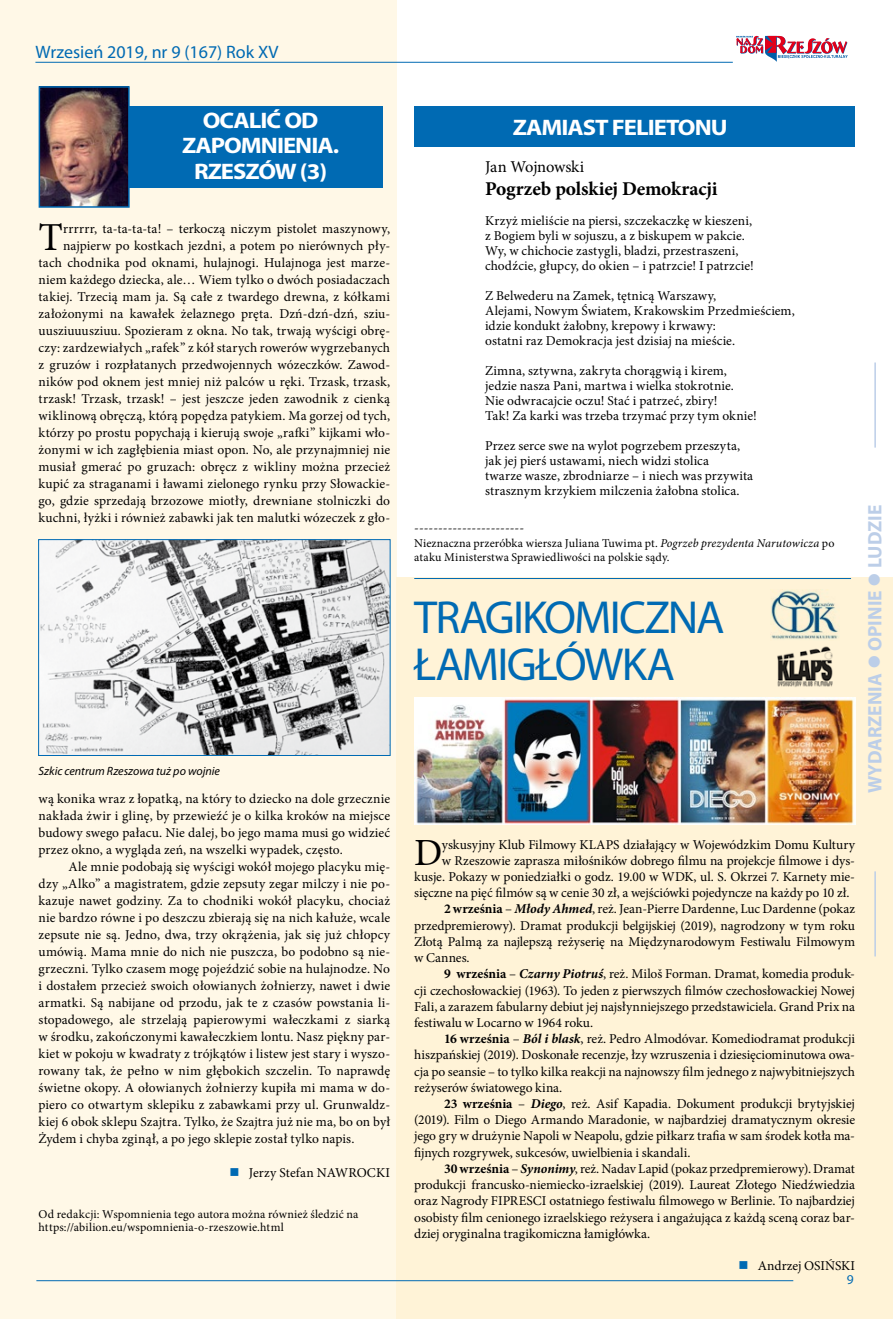
<style>
.page{position:relative;width:893px;height:1319px;background:#fff}
.page>*{position:absolute;margin:0;border:0;box-sizing:border-box;transform-origin:0 0}
.t1{font:46.5px/46.8px "Myriad Pro";letter-spacing:-.04em;color:#006ab3}
.t2{font:39.6px "Minion Pro";color:#000}
.t3{font:38.4px "Minion Pro";color:#000}
.t4{font:700 22.5px/25.5px "Myriad Pro";letter-spacing:-.04em;color:#fff;text-align:center;scale:1.1 1}
.t5{font:700 19.5px "Minion Pro";letter-spacing:-.01em;color:#000}
.t6{font:700 19.5px "Myriad Pro";color:#bccee8}
.t7{font:18px "Myriad Pro";color:#006ab3}
.t8{font:16.5px "Minion Pro";letter-spacing:-.015em;color:#000}
.t9{font:13.5px/17px "Minion Pro";letter-spacing:.005em;color:#000}
.t10{font:13.5px "Myriad Pro";color:#006ab3}
.t11{font:12px/13.2px "Minion Pro";letter-spacing:.01em;color:#000}
.t12{font:italic 12px "Myriad Pro";color:#000}
.s1{color:#006ab3}
.s2{font-style:italic}
.s3{font-weight:700}
.s4{font-weight:700;font-style:italic}
</style>
<div class="page">
<div style="left:0;top:0;width:396px;height:1318px;background:#fff8e7"></div>
<div style="left:396px;top:577px;width:497px;height:741px;background:#fff3d7"></div>
<hr style="left:35px;top:62px;width:698px;height:1px;background:#006ab3">
<hr style="left:36px;top:1279px;width:757px;height:1px;background:#006ab3">
<svg style="left:736px;top:36px;width:112px;height:26px"></svg>
<img style="left:771px;top:590px;width:68px;height:50px">
<img style="left:777px;top:646px;width:56px;height:41px">
<div style="left:47px;top:106px;width:336px;height:81px;background:#006ab3"></div>
<div style="left:414px;top:107px;width:441px;height:40px;background:#006ab3"></div>
<img style="left:42px;top:89px;width:85px;height:116px">
<div style="left:39px;top:86px;width:91px;height:122px;border:2px solid #006ab3"></div>
<svg style="left:38px;top:539px;width:352px;height:216px"></svg>
<img style="left:414px;top:697px;width:441px;height:127px">
<hr style="left:414px;top:578px;width:437px;height:1px;background:#006ab3">
<hr style="left:874px;top:362px;width:2px;height:85px;background:#bccee8">
<hr style="left:874px;top:871px;width:2px;height:85px;background:#bccee8">
<h3 class="t7" style="left:35px;top:41px;width:245px">Wrzesień 2019, nr 9 (167) Rok XV</h3>
<h3 class="t4" style="left:182px;top:107px;width:144px">OCALIĆ OD<br>ZAPOMNIENIA.<br>RZESZÓW (3)</h3>
<h2 class="t2" style="left:39px;top:210px;width:26px">T</h2>
<p class="t9" style="left:39px;top:220px;width:353px;text-align:right">rrrrrr, ta-ta-ta-ta! – terkoczą niczym pistolet maszynowy, najpierw po kostkach jezdni, a potem po nierównych pły&shy;tach chodnika pod oknami, hulajnogi. Hulajnoga jest marze&shy;niem każdego dziecka, ale… Wiem tylko o dwóch posiadaczach takiej. Trzecią mam ja. Są całe z twardego drewna, z kółkami założonymi na kawałek żelaznego pręta. Dzń-dzń-dzń, sziu&shy;uusziuuusziuu. Spozieram z okna. No tak, trwają wyścigi obrę&shy;czy: zardzewiałych „rafek” z kół starych rowerów wygrzebanych z gruzów i rozpłatanych przedwojennych wózeczków. Zawod&shy;ników pod oknem jest mniej niż palców u ręki. Trzask, trzask, trzask! Trzask, trzask! – jest jeszcze jeden zawodnik z cienką wiklinową obręczą, którą popędza patykiem. Ma gorzej od tych, którzy po prostu popychają i kierują swoje „rafki” kijkami wło&shy;żonymi w ich zagłębienia miast opon. No, ale przynajmniej nie musiał gmerać po gruzach: obręcz z wikliny można przecież kupić za straganami i ławami zielonego rynku przy Słowackie&shy;go, gdzie sprzedają brzozowe miotły, drewniane stolniczki do kuchni, łyżki i również zabawki jak ten malutki wózeczek z gło-</p>
<p class="t12" style="left:39px;top:763px;width:183px">Szkic centrum Rzeszowa tuż po wojnie</p>
<p class="t9" style="left:39px;top:790px;width:353px;text-align:justify">wą konika wraz z łopatką, na który to dziecko na dole grzecznie nakłada żwir i glinę, by przewieźć je o kilka kroków na miejsce budowy swego pałacu. Nie dalej, bo jego mama musi go widzieć przez okno, a wygląda zeń, na wszelki wypadek, często.</p>
<p class="t9" style="left:39px;top:858px;width:353px;text-align:justify;text-indent:30px">Ale mnie podobają się wyścigi wokół mojego placyku mię&shy;dzy „Alko” a magistratem, gdzie zepsuty zegar milczy i nie po&shy;kazuje nawet godziny. Za to chodniki wokół placyku, chociaż nie bardzo równe i po deszczu zbierają się na nich kałuże, wcale zepsute nie są. Jedno, dwa, trzy okrążenia, jak się już chłopcy umówią. Mama mnie do nich nie puszcza, bo podobno są nie&shy;grzeczni. Tylko czasem mogę pojeździć sobie na hulajnodze. No i dostałem przecież swoich ołowianych żołnierzy, nawet i dwie armatki. Są nabijane od przodu, jak te z czasów powstania li&shy;stopadowego, ale strzelają papierowymi wałeczkami z siarką w środku, zakończonymi kawałeczkiem lontu. Nasz piękny par&shy;kiet w pokoju w kwadraty z trójkątów i listew jest stary i wyszo&shy;rowany tak, że pełno w nim głębokich szczelin. To naprawdę świetne okopy. A ołowianych żołnierzy kupiła mi mama w do&shy;piero co otwartym sklepiku z zabawkami przy ul. Grunwaldz&shy;kiej 6 obok sklepu Szajtra. Tylko, że Szajtra już nie ma, bo on był Żydem i chyba zginął, a po jego sklepie został tylko napis.</p>
<p class="t9" style="left:230px;top:1164px;width:162px"><span class="s1">■</span> Jerzy Stefan NAWROCKI</p>
<p class="t11" style="left:39px;top:1207px;width:321px">Od redakcji: Wspomnienia tego autora można również śledzić na https://abilion.eu/wspomnienia-o-rzeszowie.html</p>
<h3 class="t4" style="left:513px;top:114px;width:197px">ZAMIAST FELIETONU</h3>
<p class="t8" style="left:485px;top:155px;width:101px">Jan Wojnowski</p>
<h3 class="t5" style="left:485px;top:175px;width:234px">Pogrzeb polskiej Demokracji</h3>
<p class="t9" style="left:485px;top:213px;width:270px;line-height:15px">Krzyż mieliście na piersi, szczekaczkę w kieszeni, z Bogiem byli w sojuszu, a z biskupem w pakcie.<br>Wy, w chichocie zastygli, bladzi, przestraszeni, chodźcie, głupcy, do okien – i patrzcie! I patrzcie!</p>
<p class="t9" style="left:485px;top:288px;width:311px;line-height:15px">Z Belwederu na Zamek, tętnicą Warszawy,<br>Alejami, Nowym Światem, Krakowskim Przedmieściem, idzie kondukt żałobny, krepowy i krwawy:<br>ostatni raz Demokracja jest dzisiaj na mieście.</p>
<p class="t9" style="left:485px;top:363px;width:273px;line-height:15px">Zimna, sztywna, zakryta chorągwią i kirem, jedzie nasza Pani, martwa i wielka stokrotnie.<br>Nie odwracajcie oczu! Stać i patrzeć, zbiry!<br>Tak! Za karki was trzeba trzymać przy tym oknie!</p>
<p class="t9" style="left:485px;top:438px;width:270px;line-height:15px">Przez serce swe na wylot pogrzebem przeszyta, jak jej pierś ustawami, niech widzi stolica<br>twarze wasze, zbrodniarze – i niech was przywita strasznym krzykiem milczenia żałobna stolica.</p>
<p class="t9" style="left:414px;top:519px;width:111px">-----------------------</p>
<p class="t11" style="left:414px;top:535px;width:422px;line-height:14.4px">Nieznaczna przeróbka wiersza Juliana Tuwima pt. <span class="s2">Pogrzeb prezydenta Narutowicza</span> po ataku Ministerstwa Sprawiedliwości na polskie sądy.</p>
<h1 class="t1" style="left:414px;top:593px;width:312px">TRAGIKOMICZNA<br>ŁAMIGŁÓWKA</h1>
<h3 class="t6" style="left:862px;top:793px;width:290px;rotate:-90deg">WYDARZENIA ● OPINIE ● LUDZIE</h3>
<h3 class="t3" style="left:414px;top:826px;width:30px">D</h3>
<p class="t9" style="left:442px;top:835px;width:415px">yskusyjny Klub Filmowy KLAPS działający w Wojewódzkim Domu Kultury</p>
<p class="t9" style="left:442px;top:852px;width:415px">w Rzeszowie zaprasza miłośników dobrego filmu na projekcje filmowe i dys-</p>
<p class="t9" style="left:414px;top:868px;width:442px">kusje. Pokazy w poniedziałki o godz. 19.00 w WDK, ul. S. Okrzei 7. Karnety mie-</p>
<p class="t9" style="left:414px;top:884px;width:437px">sięczne na pięć filmów są w cenie 30 zł, a wejściówki pojedyncze na każdy po 10 zł.</p>
<p class="t9" style="left:444px;top:900px;width:413px"><span class="s3">2 września</span> – <span class="s4">Młody Ahmed</span>, reż. Jean-Pierre Dardenne, Luc Dardenne (pokaz</p>
<p class="t9" style="left:414px;top:916px;width:442px">przedpremierowy). Dramat produkcji belgijskiej (2019), nagrodzony w tym roku</p>
<p class="t9" style="left:414px;top:933px;width:442px">Złotą Palmą za najlepszą reżyserię na Międzynarodowym Festiwalu Filmowym</p>
<p class="t9" style="left:414px;top:949px;width:57px">w Cannes.</p>
<p class="t9" style="left:444px;top:965px;width:413px"><span class="s3">9 września</span> – <span class="s4">Czarny Piotruś</span>, reż. Miloš Forman. Dramat, komedia produk-</p>
<p class="t9" style="left:414px;top:981px;width:442px">cji czechosłowackiej (1963). To jeden z pierwszych filmów czechosłowackiej Nowej</p>
<p class="t9" style="left:414px;top:997px;width:442px">Fali, a zarazem fabularny debiut jej najsłynniejszego przedstawiciela. Grand Prix na</p>
<p class="t9" style="left:414px;top:1014px;width:180px">festiwalu w Locarno w 1964 roku.</p>
<p class="t9" style="left:444px;top:1030px;width:413px"><span class="s3">16 września</span> – <span class="s4">Ból i blask</span>, reż. Pedro Almodóvar. Komediodramat produkcji</p>
<p class="t9" style="left:414px;top:1046px;width:442px">hiszpańskiej (2019). Doskonałe recenzje, łzy wzruszenia i dziesięciominutowa owa-</p>
<p class="t9" style="left:414px;top:1062px;width:442px">cja po seansie – to tylko kilka reakcji na najnowszy film jednego z najwybitniejszych</p>
<p class="t9" style="left:414px;top:1078px;width:150px">reżyserów światowego kina.</p>
<p class="t9" style="left:444px;top:1095px;width:413px"><span class="s3">23 września</span> – <span class="s4">Diego</span>, reż. Asif Kapadia. Dokument produkcji brytyjskiej</p>
<p class="t9" style="left:414px;top:1111px;width:442px">(2019). Film o Diego Armando Maradonie, w najbardziej dramatycznym okresie</p>
<p class="t9" style="left:414px;top:1127px;width:442px">jego gry w drużynie Napoli w Neapolu, gdzie piłkarz trafia w sam środek kotła ma-</p>
<p class="t9" style="left:414px;top:1143px;width:278px">fijnych rozgrywek, sukcesów, uwielbienia i skandali.</p>
<p class="t9" style="left:444px;top:1159px;width:413px"><span class="s3">30 września</span> – <span class="s4">Synonimy</span>, reż. Nadav Lapid (pokaz przedpremierowy). Dramat</p>
<p class="t9" style="left:414px;top:1176px;width:442px">produkcji francusko-niemiecko-izraelskiej (2019). Laureat Złotego Niedźwiedzia</p>
<p class="t9" style="left:414px;top:1192px;width:442px">oraz Nagrody FIPRESCI ostatniego festiwalu filmowego w Berlinie. To najbardziej</p>
<p class="t9" style="left:414px;top:1208px;width:442px">osobisty film cenionego izraelskiego reżysera i angażująca z każdą sceną coraz bar-</p>
<p class="t9" style="left:414px;top:1224px;width:237px">dziej oryginalna tragikomiczna łamigłówka.</p>
<p class="t9" style="left:738px;top:1257px;width:118px"><span class="s1">■</span> Andrzej OSIŃSKI</p>
<p class="t10" style="left:847px;top:1271px;width:8px">9</p>
</div>
